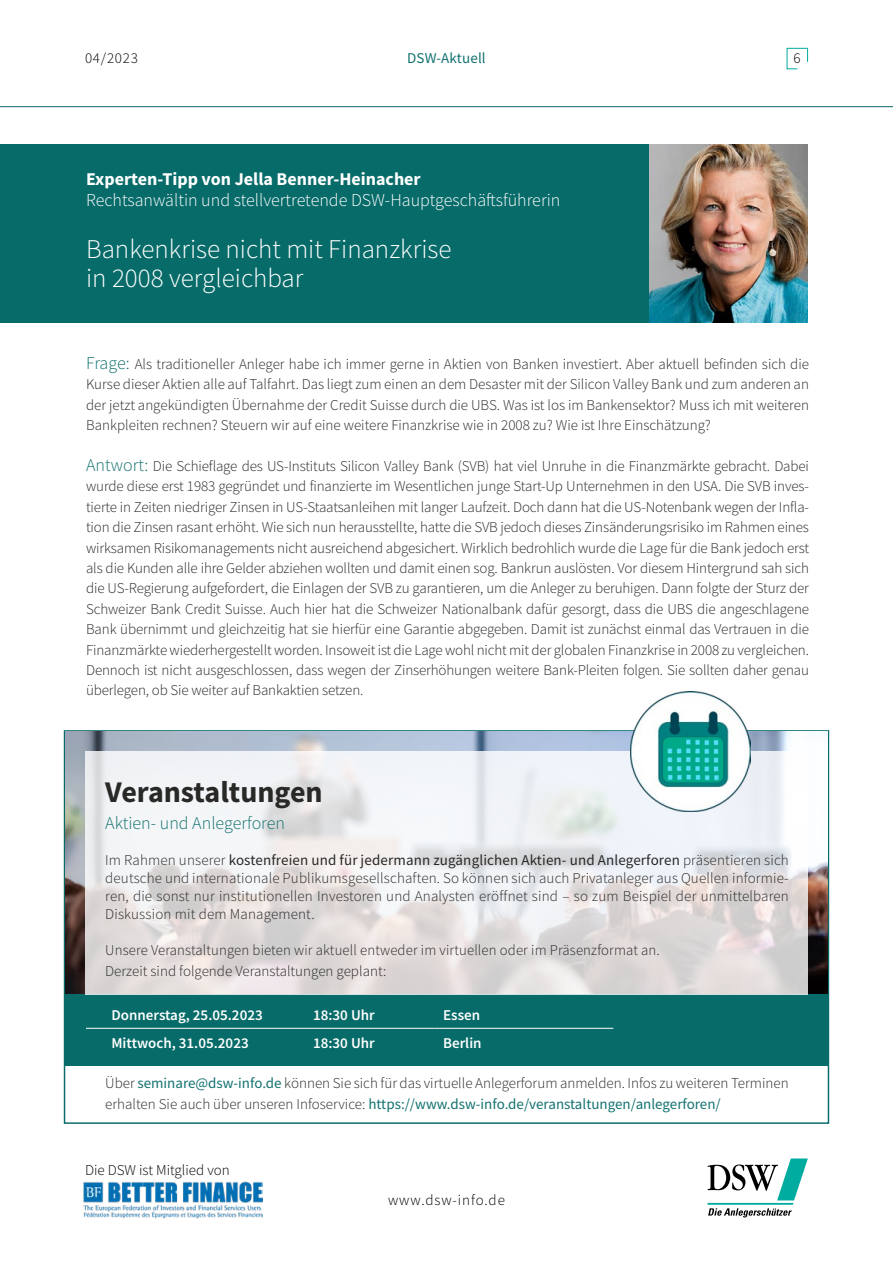
<style>
.page{position:relative;width:893px;height:1263px;background:#fff}
.page>*{position:absolute;margin:0;border:0;box-sizing:border-box;transform-origin:0 0}
.HAUPT{font:700 30px "Source Sans Pro";color:#282827}
.Fließtext_DSW_Newsle{font:300 27px/28.5px "Source Sans Pro";color:#fff}
.Fließtext_DSW_Newsle-2{font:300 18px/20.4px "Source Sans Pro";color:#fff}
.Fließtext_DSW_Newsle-3{font:300 18px "Source Sans Pro";color:#137270}
.Fließtext_DSW_Newsle-4{font:300 15px/20.4px "Source Sans Pro";color:#282827;text-align:justify}
.t1{font:600 15px "Source Sans Pro";color:#fff}
.t2{font:300 15px "Source Sans Pro";color:#000}
.t3{font:300 15px "Source Sans Pro";letter-spacing:.06em;color:#000}
.t4{font:15px "Source Sans Pro";letter-spacing:.01em;color:#137270}
.s1{font-weight:700}
.s2{font-size:18px;color:#137270}
.s3{font-weight:400}
.s4{font-weight:400;color:#137270}
</style>
<div class="page">
<svg style="left:786px;top:48px;width:22px;height:22px"></svg>
<hr style="left:0;top:106px;width:893px;height:1px;background:#076b69">
<svg style="left:707px;top:1158px;width:101px;height:59px"></svg>
<img style="left:83px;top:1182px;width:180px;height:37px">
<div style="left:0;top:145px;width:808px;height:178px;background:#076b69"></div>
<img style="left:650px;top:145px;width:158px;height:178px">
<img style="left:65px;top:732px;width:763px;height:262px">
<div style="left:65px;top:994px;width:763px;height:72px;background:#076b69"></div>
<svg style="left:85px;top:751px;width:723px;height:243px"></svg>
<img style="left:630px;top:692px;width:120px;height:120px">
<hr style="left:86px;top:1028px;width:221px;height:1px;background:#fff">
<hr style="left:307px;top:1028px;width:128px;height:1px;background:#fff">
<hr style="left:435px;top:1028px;width:178px;height:1px;background:#fff">
<p class="t2" style="left:85px;top:49px;width:54px">04/2023</p>
<p class="t4" style="left:407px;top:48px;width:80px">DSW-Aktuell</p>
<p class="t2" style="left:794px;top:49px;width:9px">6</p>
<p class="Fließtext_DSW_Newsle-2" style="left:86px;top:169px;width:476px"><span class="s1">Experten-Tipp von Jella Benner-Heinacher<br></span>Rechtsanwältin und stellvertretende DSW-Hauptgeschäftsführerin</p>
<p class="Fließtext_DSW_Newsle" style="left:86px;top:235px;width:367px">Bankenkrise nicht mit Finanzkrise in 2008 vergleichbar</p>
<p class="Fließtext_DSW_Newsle-4" style="left:86px;top:354px;width:724px"><span class="s2">Frage:</span> Als traditioneller Anleger habe ich immer gerne in Aktien von Banken investiert. Aber aktuell befinden sich die Kurse dieser Aktien alle auf Talfahrt. Das liegt zum einen an dem Desaster mit der Silicon Valley Bank und zum anderen an der jetzt angekündigten Übernahme der Credit Suisse durch die UBS. Was ist los im Bankensektor? Muss ich mit weiteren Bankpleiten rechnen? Steuern wir auf eine weitere Finanzkrise wie in 2008 zu? Wie ist Ihre Einschätzung?</p>
<p class="Fließtext_DSW_Newsle-4" style="left:86px;top:456px;width:724px"><span class="s2">Antwort:</span> Die Schieflage des US-Instituts Silicon Valley Bank (SVB) hat viel Unruhe in die Finanzmärkte gebracht. Dabei wurde diese erst 1983 gegründet und finanzierte im Wesentlichen junge Start-Up Unternehmen in den USA. Die SVB inves&shy;tierte in Zeiten niedriger Zinsen in US-Staatsanleihen mit langer Laufzeit. Doch dann hat die US-Notenbank wegen der Infla&shy;tion die Zinsen rasant erhöht. Wie sich nun herausstellte, hatte die SVB jedoch dieses Zinsänderungsrisiko im Rahmen eines wirksamen Risikomanagements nicht ausreichend abgesichert. Wirklich bedrohlich wurde die Lage für die Bank jedoch erst als die Kunden alle ihre Gelder abziehen wollten und damit einen sog. Bankrun auslösten. Vor diesem Hintergrund sah sich die US-Regierung aufgefordert, die Einlagen der SVB zu garantieren, um die Anleger zu beruhigen. Dann folgte der Sturz der Schweizer Bank Credit Suisse. Auch hier hat die Schweizer Nationalbank dafür gesorgt, dass die UBS die angeschlagene Bank übernimmt und gleichzeitig hat sie hierfür eine Garantie abgegeben. Damit ist zunächst einmal das Vertrauen in die Finanzmärkte wiederhergestellt worden. Insoweit ist die Lage wohl nicht mit der globalen Finanzkrise in 2008 zu vergleichen.<br>Dennoch ist nicht ausgeschlossen, dass wegen der Zinserhöhungen weitere Bank-Pleiten folgen. Sie sollten daher genau überlegen, ob Sie weiter auf Bankaktien setzen.</p>
<p class="HAUPT" style="left:105px;top:772px;width:219px">Veranstaltungen</p>
<p class="Fließtext_DSW_Newsle-3" style="left:105px;top:812px;width:181px">Aktien- und Anlegerforen</p>
<p class="Fließtext_DSW_Newsle-4" style="left:105px;top:851px;width:685px;line-height:18px">Im Rahmen unserer <span class="s3">kostenfreien und für jedermann zugänglichen Aktien- und Anlegerforen</span> präsentieren sich deutsche und internationale Publikumsgesellschaften. So können sich auch Privatanleger aus Quellen informie&shy;ren, die sonst nur institutionellen Investoren und Analysten eröffnet sind – so zum Beispiel der unmittelbaren Diskussion mit dem Management.</p>
<p class="Fließtext_DSW_Newsle-4" style="left:105px;top:940px;width:556px">Unsere Veranstaltungen bieten wir aktuell entweder im virtuellen oder im Präsenzformat an.</p>
<p class="Fließtext_DSW_Newsle-4" style="left:105px;top:961px;width:283px">Derzeit sind folgende Veranstaltungen geplant:</p>
<p class="t1" style="left:111px;top:1005px;width:153px">Donnerstag, 25.05.2023</p>
<p class="t1" style="left:313px;top:1005px;width:63px">18:30 Uhr</p>
<p class="t1" style="left:443px;top:1005px;width:39px">Essen</p>
<p class="t1" style="left:111px;top:1033px;width:139px">Mittwoch, 31.05.2023</p>
<p class="t1" style="left:313px;top:1033px;width:63px">18:30 Uhr</p>
<p class="t1" style="left:443px;top:1033px;width:40px">Berlin</p>
<p class="Fließtext_DSW_Newsle-4" style="left:105px;top:1072px;width:685px;line-height:21px">Über <span class="s4">seminare@dsw-info.de</span> können Sie sich für das virtuelle Anlegerforum anmelden. Infos zu weiteren Terminen erhalten Sie auch über unseren Infoservice: <span class="s4">https://www.dsw-info.de/veranstaltungen/anlegerforen/</span></p>
<p class="t2" style="left:85px;top:1161px;width:146px">Die DSW ist Mitglied von</p>
<p class="t3" style="left:388px;top:1191px;width:118px">www.dsw-info.de</p>
</div>
